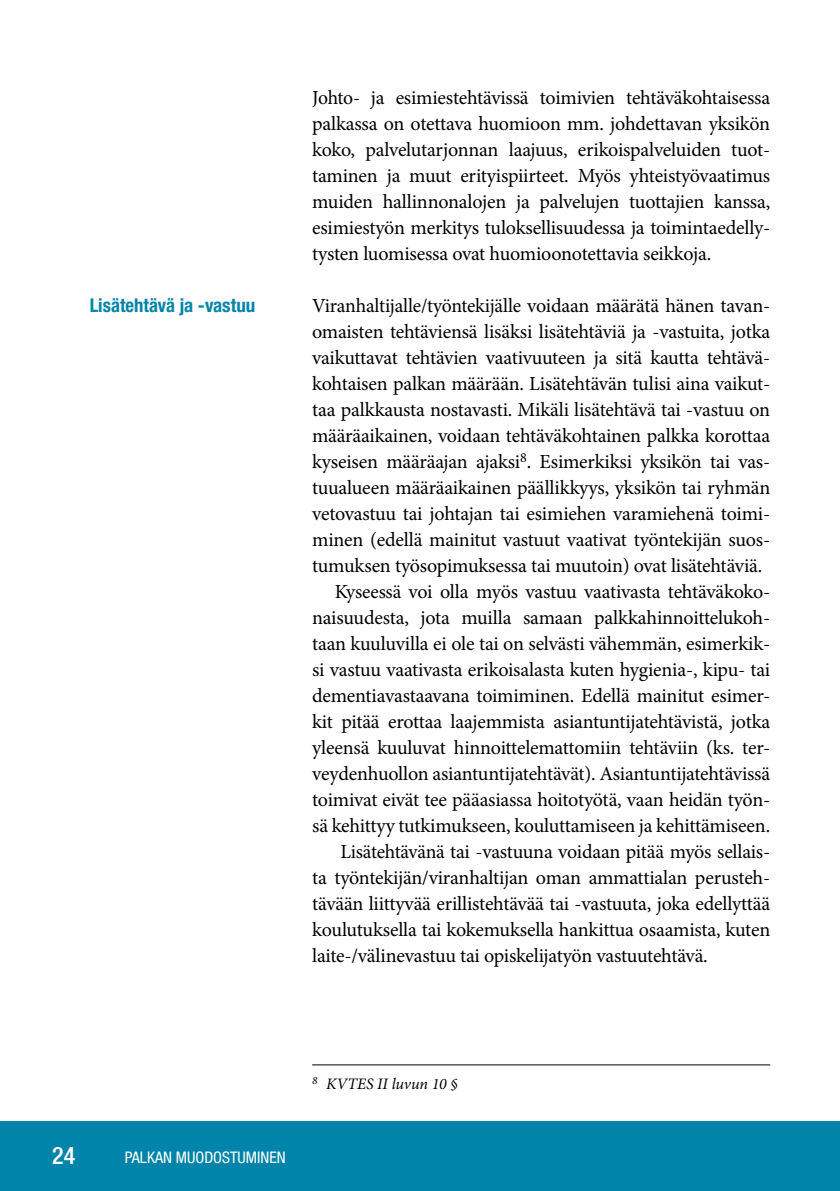
<style>
.page{position:relative;width:840px;height:1191px;background:#fff}
.page>*{position:absolute;margin:0;border:0;box-sizing:border-box;transform-origin:0 0}
.t1{font:500 condensed 24px "Helvetica Neue";color:#fff}
.t2{font:20px/26px "Minion Pro";letter-spacing:-.01em;color:#000;text-align:justify}
.t3{font:700 condensed 19px "Helvetica Neue";color:#0084a9}
.t4{font:condensed 16px "Helvetica Neue";color:#fff}
.t5{font:italic 16px "Minion Pro";color:#000}
</style>
<div class="page">
<div style="left:0;top:1121px;width:839px;height:70px;background:#0084a9"></div>
<hr style="left:312px;top:1064px;width:457px;height:1px;background:#000">
<p class="t3" style="left:90px;top:294px;width:167px">Lisätehtävä ja -vastuu</p>
<p class="t2" style="left:312px;top:85px;width:459px">Johto- ja esimiestehtävissä toimivien tehtäväkohtaisessa palkassa on otettava huomioon mm. johdettavan yksikön koko, palvelutarjonnan laajuus, erikoispalveluiden tuot&shy;taminen ja muut erityispiirteet. Myös yhteistyövaatimus muiden hallinnonalojen ja palvelujen tuottajien kanssa, esimiestyön merkitys tuloksellisuudessa ja toimintaedelly&shy;tysten luomisessa ovat huomioonotettavia seikkoja.</p>
<p class="t2" style="left:312px;top:293px;width:459px">Viranhaltijalle/työntekijälle voidaan määrätä hänen tavan-</p>
<p class="t2" style="left:312px;top:319px;width:459px">omaisten tehtäviensä lisäksi lisätehtäviä ja -vastuita, jotka</p>
<p class="t2" style="left:312px;top:345px;width:459px">vaikuttavat tehtävien vaativuuteen ja sitä kautta tehtävä-</p>
<p class="t2" style="left:312px;top:371px;width:459px">kohtaisen palkan määrään. Lisätehtävän tulisi aina vaikut-</p>
<p class="t2" style="left:312px;top:397px;width:459px">taa palkkausta nostavasti. Mikäli lisätehtävä tai -vastuu on</p>
<p class="t2" style="left:312px;top:423px;width:459px">määräaikainen, voidaan tehtäväkohtainen palkka korottaa</p>
<p class="t2" style="left:312px;top:449px;width:459px">kyseisen määräajan ajaksi<sup>8</sup>. Esimerkiksi yksikön tai vas-</p>
<p class="t2" style="left:312px;top:475px;width:459px">tuualueen määräaikainen päällikkyys, yksikön tai ryhmän</p>
<p class="t2" style="left:312px;top:501px;width:459px">vetovastuu tai johtajan tai esimiehen varamiehenä toimi-</p>
<p class="t2" style="left:312px;top:527px;width:459px">minen (edellä mainitut vastuut vaativat työntekijän suos-</p>
<p class="t2" style="left:312px;top:553px;width:451px">tumuksen työsopimuksessa tai muutoin) ovat lisätehtäviä.</p>
<p class="t2" style="left:334px;top:579px;width:436px">Kyseessä voi olla myös vastuu vaativasta tehtäväkoko-</p>
<p class="t2" style="left:312px;top:605px;width:459px">naisuudesta, jota muilla samaan palkkahinnoittelukoh-</p>
<p class="t2" style="left:312px;top:631px;width:459px">taan kuuluvilla ei ole tai on selvästi vähemmän, esimerkik-</p>
<p class="t2" style="left:312px;top:657px;width:459px">si vastuu vaativasta erikoisalasta kuten hygienia-, kipu- tai</p>
<p class="t2" style="left:312px;top:683px;width:459px">dementiavastaavana toimiminen. Edellä mainitut esimer-</p>
<p class="t2" style="left:312px;top:709px;width:459px">kit pitää erottaa laajemmista asiantuntijatehtävistä, jotka</p>
<p class="t2" style="left:312px;top:735px;width:459px">yleensä kuuluvat hinnoittelemattomiin tehtäviin (ks. ter-</p>
<p class="t2" style="left:312px;top:761px;width:459px">veydenhuollon asiantuntijatehtävät). Asiantuntijatehtävissä</p>
<p class="t2" style="left:312px;top:787px;width:459px">toimivat eivät tee pääasiassa hoitotyötä, vaan heidän työn-</p>
<p class="t2" style="left:312px;top:813px;width:459px">sä kehittyy tutkimukseen, kouluttamiseen ja kehittämiseen.</p>
<p class="t2" style="left:340px;top:839px;width:431px">Lisätehtävänä tai -vastuuna voidaan pitää myös sellais-</p>
<p class="t2" style="left:312px;top:865px;width:459px">ta työntekijän/viranhaltijan oman ammattialan perusteh-</p>
<p class="t2" style="left:312px;top:891px;width:459px">tävään liittyvää erillistehtävää tai -vastuuta, joka edellyttää</p>
<p class="t2" style="left:312px;top:917px;width:459px">koulutuksella tai kokemuksella hankittua osaamista, kuten</p>
<p class="t2" style="left:312px;top:943px;width:397px">laite-/välinevastuu tai opiskelijatyön vastuutehtävä.</p>
<p class="t1" style="left:52px;top:1141px;width:25px">24</p>
<p class="t4" style="left:125px;top:1147px;width:9px">PALKA</p>
<p class="t4" style="left:163px;top:1147px;width:124px">N MUODOSTUMINEN</p>
<p class="t5" style="left:312px;top:1074px;width:147px"><sup>8</sup> KVTES II luvun 10 §</p>
</div>
